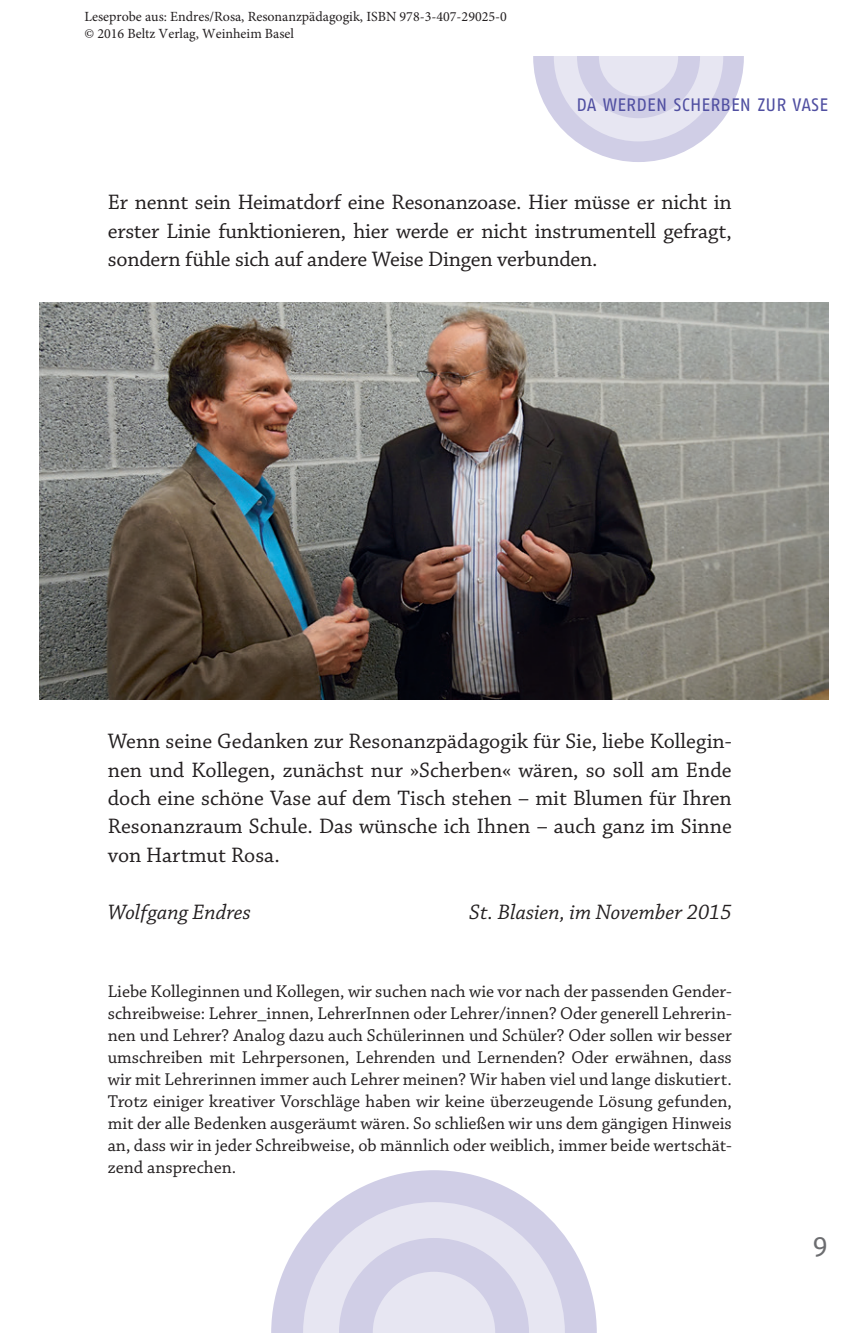
<style>
.page{position:relative;width:868px;height:1333px;background:#fff}
.page>*{position:absolute;margin:0;border:0;box-sizing:border-box;transform-origin:0 0}
.t1{font:28px "Fago OT";color:#6c6d70}
.t2{font:22px/28.4px "Chaparral Pro";letter-spacing:-.005em;color:#231f20;text-align:justify}
.t3{font:italic 22px "Chaparral Pro";color:#231f20}
.t4{font:18px/22px "Chaparral Pro";color:#231f20;text-align:justify}
.t5{font:18px "Fago OT";letter-spacing:.01em;color:#504fa1}
.t6{font:14px/17px "Minion Pro";color:#231f20}
</style>
<div class="page">
<svg style="left:533px;top:57px;width:210px;height:105px"></svg>
<svg style="left:271px;top:1170px;width:325px;height:162px"></svg>
<svg style="left:303px;top:1201px;width:262px;height:131px;background:#dddced"></svg>
<img style="left:40px;top:302px;width:788px;height:397px">
<p class="t6" style="left:84px;top:10px;width:424px">Leseprobe aus: Endres/Rosa, Resonanzpädagogik, ISBN 978-3-407-29025-0 © 2016 Beltz Verlag, Weinheim Basel</p>
<p class="t5" style="left:576px;top:94px;width:253px">DA WERDEN SCHERBEN ZUR VASE</p>
<p class="t2" style="left:108px;top:189px;width:625px">Er nennt sein Heimatdorf eine Resonanzoase. Hier müsse er nicht in erster Linie funktionieren, hier werde er nicht instrumentell gefragt, sondern fühle sich auf andere Weise Dingen verbunden.</p>
<p class="t2" style="left:108px;top:728px;width:625px">Wenn seine Gedanken zur Resonanzpädagogik für Sie, liebe Kollegin&shy;nen und Kollegen, zunächst nur »Scherben« wären, so soll am Ende doch eine schöne Vase auf dem Tisch stehen – mit Blumen für Ihren Resonanzraum Schule. Das wünsche ich Ihnen – auch ganz im Sinne von Hartmut Rosa.</p>
<p class="t3" style="left:108px;top:899px;width:144px">Wolfgang Endres</p>
<p class="t3" style="left:469px;top:899px;width:264px">St. Blasien, im November 2015</p>
<p class="t4" style="left:108px;top:981px;width:625px">Liebe Kolleginnen und Kollegen, wir suchen nach wie vor nach der passenden Gender&shy;schreibweise: Lehrer_innen, LehrerInnen oder Lehrer/innen? Oder generell Lehrerin&shy;nen und Lehrer? Analog dazu auch Schülerinnen und Schüler? Oder sollen wir besser umschreiben mit Lehrpersonen, Lehrenden und Lernenden? Oder erwähnen, dass wir mit Lehrerinnen immer auch Lehrer meinen? Wir haben viel und lange diskutiert.<br>Trotz einiger kreativer Vorschläge haben wir keine überzeugende Lösung gefunden, mit der alle Bedenken ausgeräumt wären. So schließen wir uns dem gängigen Hinweis an, dass wir in jeder Schreibweise, ob männlich oder weiblich, immer beide wertschät&shy;zend ansprechen.</p>
<h1 class="t1" style="left:812px;top:1226px;width:18px">9</h1>
</div>
